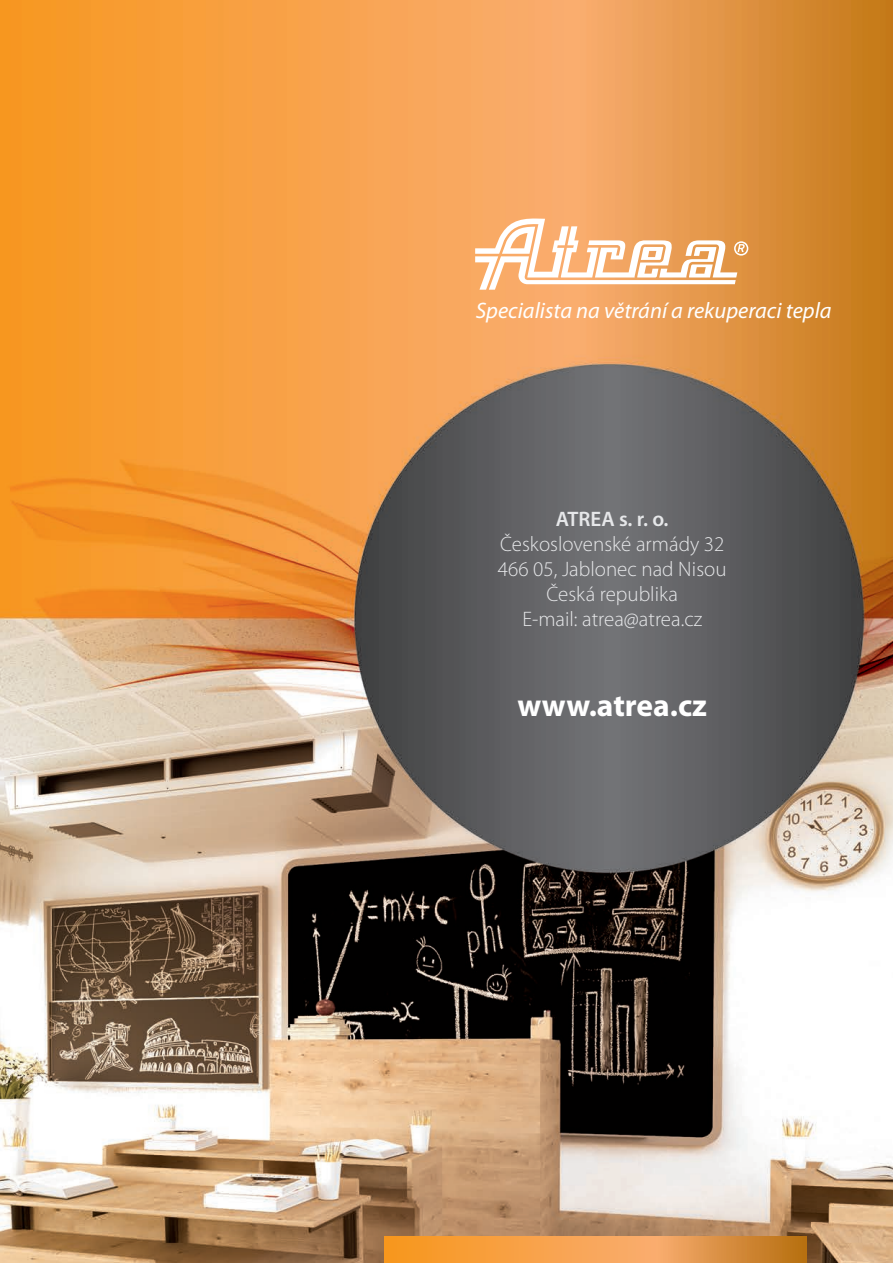
<style>
.page{position:relative;width:893px;height:1263px;background:#fff}
.page>*{position:absolute;margin:0;border:0;box-sizing:border-box;transform-origin:0 0}
.t1{font:700 31.5px "Myriad Pro";color:#fff}
.t2{font:italic 22.5px "Myriad Pro";color:#fff}
.t3{font:300 21px/25.2px "Myriad Pro";color:#e6e7e9;text-align:center}
.s1{font-weight:600}
</style>
<div class="page">
<img style="left:0;top:0;width:893px;height:1263px">
<svg style="left:475px;top:218px;width:273px;height:72px"></svg>
<svg style="left:385px;top:1236px;width:421px;height:27px;background:#ec9a43"></svg>
<p class="t2" style="left:476px;top:298px;width:357px">Specialista na větrání a rekuperaci tepla</p>
<p class="t3" style="left:498px;top:506px;width:230px"><span class="s1">ATREA s. r. o.<br></span>Československé armády 32<br>466 05, Jablonec nad Nisou<br>Česká republika<br>E-mail: atrea@atrea.cz</p>
<p class="t1" style="left:517px;top:688px;width:191px">www.atrea.cz</p>
</div>
